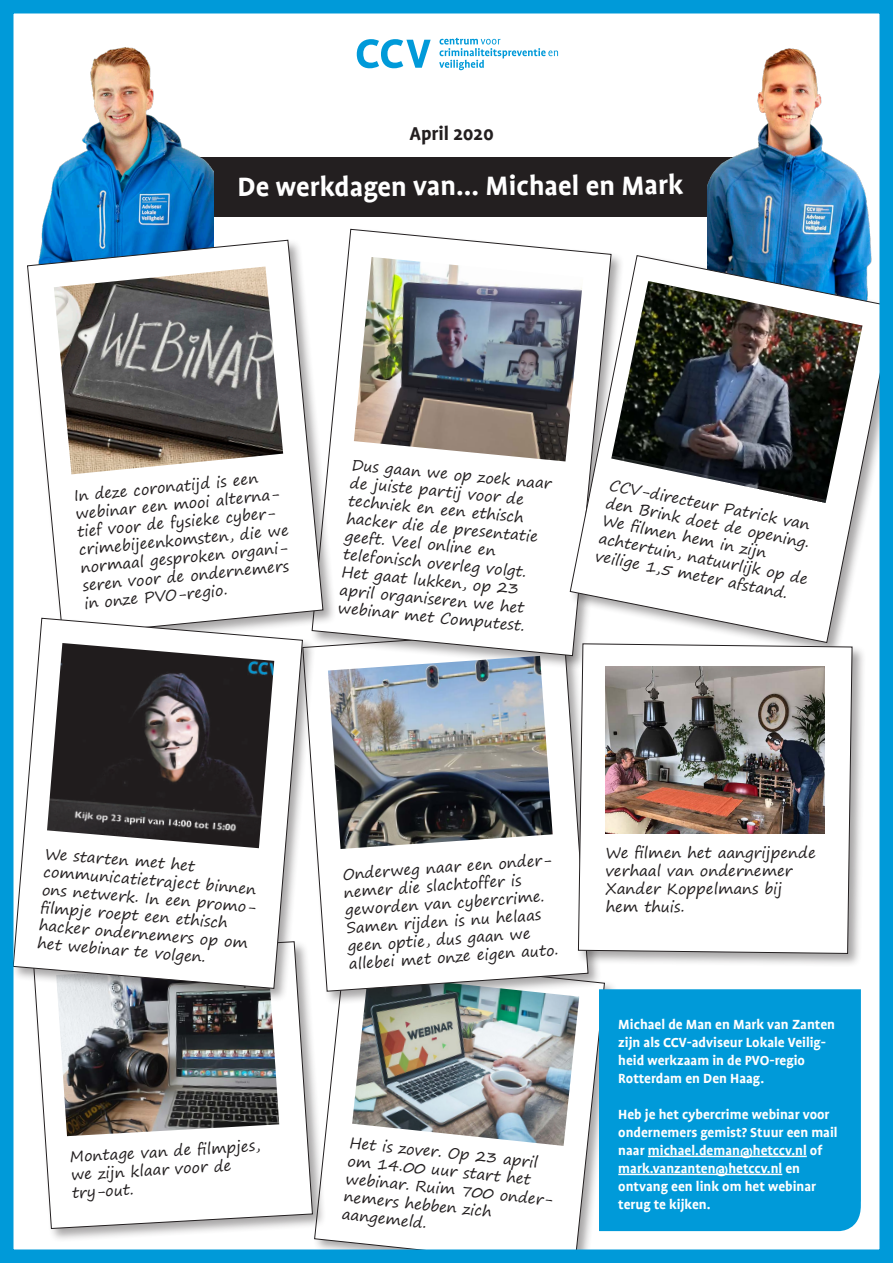
<style>
.page{position:relative;width:893px;height:1263px;background:#fff}
.page>*{position:absolute;margin:0;border:0;box-sizing:border-box;transform-origin:0 0}
.t1{font:700 30px "Profile";letter-spacing:-.005em;color:#fff}
.t2{font:700 21px "Profile";color:#231f20}
.t3{font:15px/18px "Segoe Print";color:#231f20}
.t4{font:700 15px/18px "Profile";color:#fff}
</style>
<div class="page">
<img style="left:0;top:0;width:893px;height:1263px">
<p class="t2" style="left:410px;top:122px;width:86px">April 2020</p>
<p class="t1" style="left:238px;top:170px;width:447px">De werkdagen van... Michael en Mark</p>
<p class="t3" style="left:72px;top:487px;width:212px;rotate:-6deg">In deze coronatijd is een webinar een mooi alterna&shy;tief voor de fysieke cyber&shy;crimebijeenkomsten, die we</p>
<p class="t3" style="left:80px;top:559px;width:209px;text-align:justify;rotate:-6deg">normaal gesproken organi&shy;seren voor de ondernemers in onze PVO-regio.</p>
<p class="t3" style="left:353px;top:454px;width:202px;rotate:6deg">Dus gaan we op zoek naar de juiste partij voor de techniek en een ethisch hacker die de presentatie geeft. Veel online en</p>
<p class="t3" style="left:344px;top:544px;width:190px;rotate:6deg">telefonisch overleg volgt.<br>Het gaat lukken, op 23 april organiseren we het webinar met Computest.</p>
<p class="t3" style="left:611px;top:476px;width:209px;rotate:11deg">CCV-directeur Patrick van den Brink doet de opening.<br>We fi lmen hem in zijn</p>
<p class="t3" style="left:601px;top:529px;width:214px;rotate:11deg">achtertuin, natuurlijk op de veilige 1,5 meter afstand.</p>
<p class="t3" style="left:46px;top:844px;width:152px;rotate:5deg">We starten met het</p>
<p class="t3" style="left:45px;top:861px;width:215px;rotate:5deg">communicatietraject binnen ons netwerk. In een promo-</p>
<p class="t3" style="left:42px;top:897px;width:211px;rotate:5deg">fi lmpje roept een ethisch hacker ondernemers op om het webinar te volgen.</p>
<p class="t3" style="left:69px;top:1149px;width:192px;rotate:-4deg">Montage van de fi lmpjes, we zijn klaar voor de</p>
<p class="t3" style="left:72px;top:1184px;width:63px;rotate:-4deg">try-out.</p>
<p class="t3" style="left:342px;top:865px;width:209px;rotate:-4deg">Onderweg naar een onder-</p>
<p class="t3" style="left:343px;top:883px;width:179px;rotate:-4deg">nemer die slachtoffer is</p>
<p class="t3" style="left:344px;top:901px;width:201px;rotate:-4deg">geworden van cybercrime.<br>Samen rijden is nu helaas geen optie, dus gaan we</p>
<p class="t3" style="left:348px;top:955px;width:211px;rotate:-4deg">allebei met onze eigen auto.</p>
<p class="t3" style="left:351px;top:1133px;width:208px;rotate:6deg">Het is zover. Op 23 april om 14.00 uur start het webinar. Ruim 700 onder-</p>
<p class="t3" style="left:345px;top:1187px;width:150px;rotate:6deg">nemers hebben zich</p>
<p class="t3" style="left:343px;top:1205px;width:87px;rotate:6deg">aangemeld.</p>
<p class="t3" style="left:606px;top:843px;width:212px">We filmen het aangrijpende verhaal van ondernemer</p>
<p class="t3" style="left:606px;top:879px;width:178px">Xander Koppelmans bij</p>
<p class="t3" style="left:606px;top:897px;width:80px">hem thuis.</p>
<p class="t4" style="left:618px;top:1015px;width:218px">Michael de Man en Mark van Zanten zijn als CCV-adviseur Lokale Veilig-</p>
<p class="t4" style="left:618px;top:1051px;width:188px">heid werkzaam in de PVO-regio</p>
<p class="t4" style="left:618px;top:1069px;width:147px">Rotterdam en Den Haag.</p>
<p class="t4" style="left:618px;top:1105px;width:221px">Heb je het cybercrime webinar voor ondernemers gemist? Stuur een mail naar michael.deman@hetccv.nl of mark.vanzanten@hetccv.nl en</p>
<p class="t4" style="left:618px;top:1177px;width:199px">ontvang een link om het webinar terug te kijken.</p>
</div>
